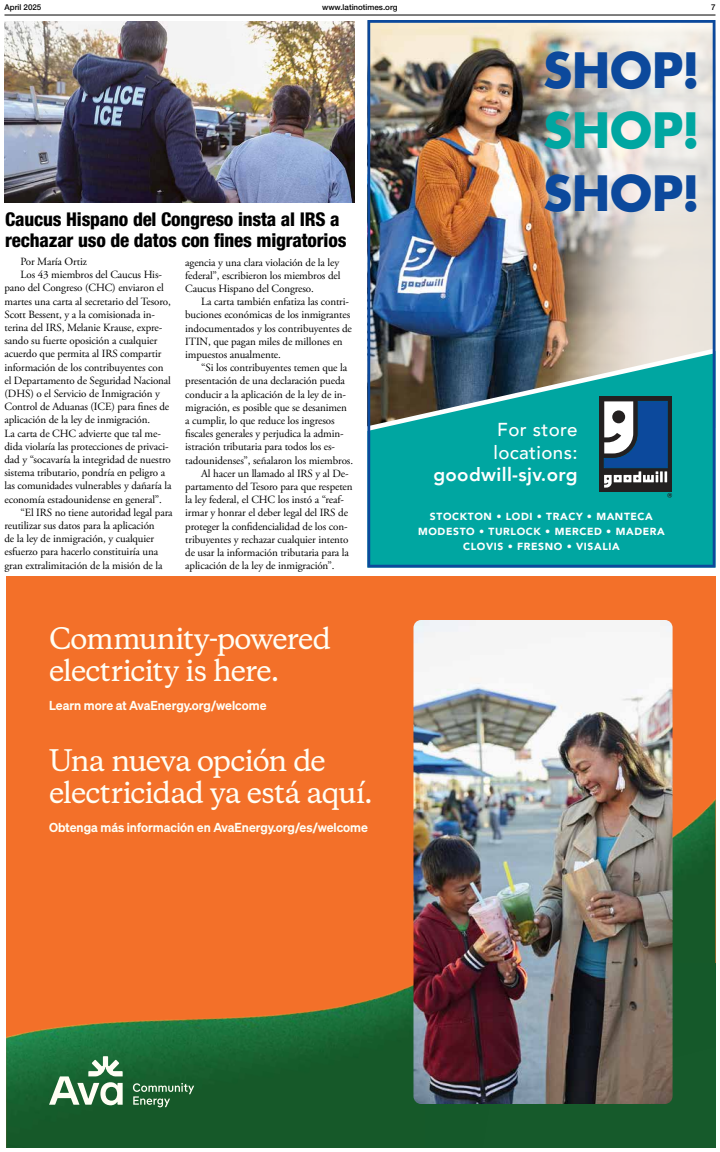
<style>
.page{position:relative;width:720px;height:1152px;background:#fff}
.page>*{position:absolute;margin:0;border:0;box-sizing:border-box;transform-origin:0 0}
.t1{font:700 47.4px "Futura Std";color:#0c499c}
.t2{font:700 47.4px "Futura Std";color:#00a6a1}
.t3{font:500 27.4px/32.3px "Copernicus";letter-spacing:-.035em;color:#fffef4}
.t4{font:800 condensed 19px/21px "Helvetica Neue LT Std";letter-spacing:-.01em;color:#000}
.t5{font:500 18.7px/22.5px "Avenir";letter-spacing:.02em;color:#fff}
.t6{font:800 18.7px "Avenir";letter-spacing:.02em;color:#fff}
.t7{font:600 12.7px "Sohne";color:#fffef4}
.t8{font:11px/13.2px "Adobe Garamond Pro";letter-spacing:-.01em;color:#000;text-align:justify}
.t9{font:900 10.3px/15.1px "Avenir";letter-spacing:.06em;color:#fff;text-align:center}
.t10{font:500 8px "Helvetica Neue LT Std";color:#000}
</style>
<div class="page">
<hr style="left:4px;top:15px;width:712px;height:1px;background:#000">
<div style="left:6px;top:576px;width:710px;height:572px;background:#f37029"></div>
<div style="left:425px;top:964px;width:291px;height:184px;background:#165a2b"></div>
<img style="left:6px;top:985px;width:419px;height:163px">
<img style="left:673px;top:799px;width:43px;height:165px">
<svg style="left:133px;top:1083px;width:61px;height:24px"></svg>
<svg style="left:49px;top:1056px;width:74px;height:49px;background:#699b76"></svg>
<img style="left:413px;top:620px;width:260px;height:484px">
<img style="left:367px;top:20px;width:349px;height:548px">
<img style="left:4px;top:21px;width:351px;height:181px">
<p class="t10" style="left:5px;top:3px;width:38px">April 2025</p>
<p class="t10" style="left:322px;top:2px;width:77px">www.latinotimes.org</p>
<p class="t10" style="left:711px;top:3px;width:6px">7</p>
<h3 class="t4" style="left:5px;top:208px;width:343px">Caucus Hispano del Congreso insta al IRS a rechazar uso de datos con fines migratorios</h3>
<p class="t8" style="left:21px;top:255px;width:68px">Por María Ortiz</p>
<p class="t8" style="left:21px;top:268px;width:143px">Los 43 miembros del Caucus His-</p>
<p class="t8" style="left:4px;top:282px;width:161px">pano del Congreso (CHC) enviaron el</p>
<p class="t8" style="left:4px;top:295px;width:168px">martes una carta al secretario del Tesoro,</p>
<p class="t8" style="left:4px;top:308px;width:152px">Scott Bessent, y a la comisionada in-</p>
<p class="t8" style="left:4px;top:321px;width:159px">terina del IRS, Melanie Krause, expre-</p>
<p class="t8" style="left:4px;top:334px;width:154px">sando su fuerte oposición a cualquier</p>
<p class="t8" style="left:4px;top:348px;width:158px">acuerdo que permita al IRS compartir</p>
<p class="t8" style="left:4px;top:361px;width:161px">información de los contribuyentes con</p>
<p class="t8" style="left:4px;top:374px;width:168px">el Departamento de Seguridad Nacional</p>
<p class="t8" style="left:4px;top:387px;width:157px">(DHS) o el Servicio de Inmigración y</p>
<p class="t8" style="left:4px;top:400px;width:166px">Control de Aduanas (ICE) para fines de</p>
<p class="t8" style="left:4px;top:414px;width:147px">aplicación de la ley de inmigración.</p>
<p class="t8" style="left:4px;top:427px;width:158px">La carta de CHC advierte que tal me-</p>
<p class="t8" style="left:4px;top:440px;width:166px">dida violaría las protecciones de privaci-</p>
<p class="t8" style="left:4px;top:453px;width:168px">dad y “socavaría la integridad de nuestro</p>
<p class="t8" style="left:4px;top:466px;width:162px">sistema tributario, pondría en peligro a</p>
<p class="t8" style="left:4px;top:480px;width:168px">las comunidades vulnerables y dañaría la</p>
<p class="t8" style="left:4px;top:493px;width:159px">economía estadounidense en general”.</p>
<p class="t8" style="left:21px;top:506px;width:154px">“El IRS no tiene autoridad legal para</p>
<p class="t8" style="left:4px;top:519px;width:152px">reutilizar sus datos para la aplicación</p>
<p class="t8" style="left:4px;top:532px;width:151px">de la ley de inmigración, y cualquier</p>
<p class="t8" style="left:4px;top:546px;width:155px">esfuerzo para hacerlo constituiría una</p>
<p class="t8" style="left:4px;top:559px;width:160px">gran extralimitación de la misión de la</p>
<p class="t8" style="left:185px;top:256px;width:157px">agencia y una clara violación de la ley federal”, escribieron los miembros del Caucus Hispano del Congreso.</p>
<p class="t8" style="left:185px;top:296px;width:168px;text-align:left;text-indent:16px">La carta también enfatiza las contri&shy;buciones económicas de los inmigrantes indocumentados y los contribuyentes de ITIN, que pagan miles de millones en impuestos anualmente.</p>
<p class="t8" style="left:201px;top:362px;width:147px">“Si los contribuyentes temen que la</p>
<p class="t8" style="left:185px;top:375px;width:161px">presentación de una declaración pueda</p>
<p class="t8" style="left:185px;top:388px;width:162px">conducir a la aplicación de la ley de in-</p>
<p class="t8" style="left:185px;top:401px;width:163px">migración, es posible que se desanimen</p>
<p class="t8" style="left:185px;top:414px;width:151px">a cumplir, lo que reduce los ingresos</p>
<p class="t8" style="left:185px;top:428px;width:160px">fiscales generales y perjudica la admin-</p>
<p class="t8" style="left:185px;top:441px;width:151px">istración tributaria para todos los es-</p>
<p class="t8" style="left:185px;top:454px;width:169px">tadounidenses”, señalaron los miembros.</p>
<p class="t8" style="left:201px;top:467px;width:149px">Al hacer un llamado al IRS y al De-</p>
<p class="t8" style="left:185px;top:480px;width:169px">partamento del Tesoro para que respeten</p>
<p class="t8" style="left:185px;top:494px;width:160px">la ley federal, el CHC los instó a “reaf-</p>
<p class="t8" style="left:185px;top:507px;width:164px">irmar y honrar el deber legal del IRS de</p>
<p class="t8" style="left:185px;top:520px;width:164px">proteger la confidencialidad de los con-</p>
<p class="t8" style="left:185px;top:533px;width:165px">tribuyentes y rechazar cualquier intento</p>
<p class="t8" style="left:185px;top:546px;width:165px">de usar la información tributaria para la</p>
<p class="t8" style="left:185px;top:560px;width:151px">aplicación de la ley de inmigración”.</p>
<h2 class="t3" style="left:49px;top:620px;width:283px">Community-powered electricity is here.</h2>
<p class="t7" style="left:49px;top:697px;width:219px">Learn more at AvaEnergy.org/welcome</p>
<h2 class="t3" style="left:49px;top:742px;width:325px">Una nueva opción de electricidad ya está aquí.</h2>
<p class="t7" style="left:49px;top:820px;width:320px">Obtenga más información en AvaEnergy.org/es/welcome</p>
<h1 class="t1" style="left:543px;top:39px;width:158px">SHOP!</h1>
<h1 class="t2" style="left:543px;top:99px;width:158px">SHOP!</h1>
<h1 class="t1" style="left:543px;top:162px;width:158px">SHOP!</h1>
<h3 class="t5" style="left:493px;top:417px;width:86px">For store locations:</h3>
<h3 class="t6" style="left:433px;top:460px;width:146px">goodwill-sjv.org</h3>
<p class="t9" style="left:418px;top:508px;width:248px">STOCKTON • LODI • TRACY • MANTECA<br>MODESTO • TURLOCK • MERCED • MADERA<br>CLOVIS • FRESNO • VISALIA</p>
</div>
